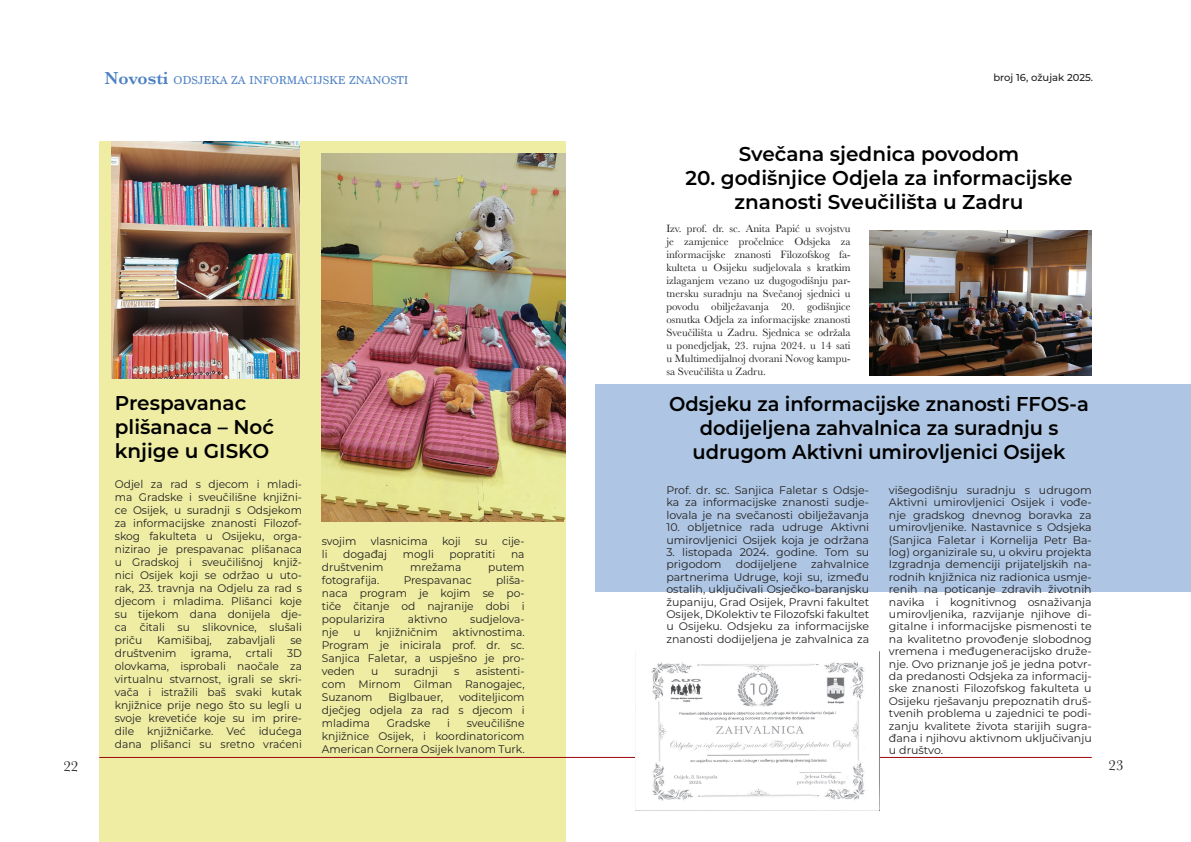
<style>
.page{position:relative;width:1191px;height:842px;background:#fff}
.page>*{position:absolute;margin:0;border:0;box-sizing:border-box;transform-origin:0 0}
.t1{font:600 20px/24px "Montserrat";color:#000;text-align:center}
.t2{font:15px "Baskerville";color:#231f20}
.t3{font:12px "Marion";color:#4c80c2}
.t4{font:11px/13px "Montserrat";color:#231f20;text-align:justify}
.t5{font:11px/13px "Baskerville";color:#231f20;text-align:justify}
.t6{font:500 10px "Montserrat";color:#231f20}
.s1{font-family:"Baskerville";font-weight:600;font-size:18px}
</style>
<div class="page">
<div style="left:595px;top:384px;width:596px;height:207px;background:#aec6e3"></div>
<div style="left:99px;top:142px;width:466px;height:700px;background:#eeeda3"></div>
<hr style="left:99px;top:757px;width:992px;height:1px;background:#9d070d">
<img style="left:322px;top:153px;width:243px;height:369px">
<img style="left:112px;top:142px;width:187px;height:236px">
<img style="left:869px;top:230px;width:222px;height:146px">
<img style="left:636px;top:661px;width:243px;height:140px">
<h2 class="t2" style="left:63px;top:757px;width:16px">22</h2>
<p class="t3" style="left:105px;top:73px;width:305px"><span class="s1">Novosti</span> ODSJEKA ZA INFORMACIJSKE ZNANOSTI</p>
<p class="t6" style="left:993px;top:71px;width:101px">broj 16, ožujak 2025.</p>
<h1 class="t1" style="left:115px;top:390px;width:161px;text-align:left">Prespavanac plišanaca – Noć knjige u GISKO</h1>
<p class="t4" style="left:115px;top:477px;width:189px">Odjel za rad s djecom i mladi&shy;ma Gradske i sveučilišne knjižni&shy;ce Osijek, u suradnji s Odsjekom za informacijske znanosti Filozof&shy;skog fakulteta u Osijeku, orga&shy;nizirao je prespavanac plišanaca u Gradskoj i sveučilišnoj knjiž&shy;nici Osijek koji se održao u uto&shy;rak, 23. travnja na Odjelu za rad s djecom i mladima. Plišanci koje su tijekom dana donijela dje&shy;ca čitali su slikovnice, slušali priču</p>
<p class="t4" style="left:157px;top:633px;width:56px">Kamišibaj,</p>
<p class="t4" style="left:227px;top:633px;width:50px">zabavljali</p>
<p class="t4" style="left:290px;top:633px;width:13px">se</p>
<p class="t4" style="left:115px;top:646px;width:63px">društvenim</p>
<p class="t4" style="left:191px;top:646px;width:42px">igrama,</p>
<p class="t4" style="left:246px;top:646px;width:28px">crtali</p>
<p class="t4" style="left:115px;top:646px;width:189px;text-indent:172px">3D olovkama, isprobali naočale za virtualnu stvarnost, igrali se skri&shy;vača i istražili baš svaki kutak knjižnice prije nego što su legli u svoje krevetiće koje su im prire&shy;dile knjižničarke. Već idućega dana plišanci su sretno vraćeni</p>
<p class="t4" style="left:322px;top:534px;width:36px">svojim</p>
<p class="t4" style="left:371px;top:534px;width:58px">vlasnicima</p>
<p class="t4" style="left:442px;top:534px;width:20px">koji</p>
<p class="t4" style="left:475px;top:534px;width:14px">su</p>
<p class="t4" style="left:502px;top:534px;width:24px">cije-</p>
<p class="t4" style="left:322px;top:547px;width:7px">li</p>
<p class="t4" style="left:343px;top:547px;width:46px">događaj</p>
<p class="t4" style="left:403px;top:547px;width:33px">mogli</p>
<p class="t4" style="left:449px;top:547px;width:48px">popratiti</p>
<p class="t4" style="left:511px;top:547px;width:15px">na</p>
<p class="t4" style="left:322px;top:560px;width:63px">društvenim</p>
<p class="t4" style="left:410px;top:560px;width:53px">mrežama</p>
<p class="t4" style="left:488px;top:560px;width:38px">putem</p>
<p class="t4" style="left:322px;top:573px;width:59px">fotografija.</p>
<p class="t4" style="left:404px;top:573px;width:70px">Prespavanac</p>
<p class="t4" style="left:322px;top:573px;width:204px;text-indent:174px">pliša&shy;naca program je kojim se po&shy;tiče čitanje od najranije dobi i popularizira</p>
<p class="t4" style="left:408px;top:612px;width:41px">aktivno</p>
<p class="t4" style="left:470px;top:612px;width:56px">sudjelova-</p>
<p class="t4" style="left:322px;top:625px;width:204px;text-indent:131px">aktivnostima.<br>Program je inicirala prof. dr. sc.<br>Sanjica Faletar, a uspješno je pro&shy;veden</p>
<p class="t4" style="left:322px;top:625px;width:18px">nje</p>
<p class="t4" style="left:353px;top:625px;width:9px">u</p>
<p class="t4" style="left:375px;top:625px;width:64px">knjižničnim</p>
<p class="t4" style="left:322px;top:664px;width:204px;text-indent:154px">asistenti&shy;com Mirnom Gilman Ranogajec, Suzanom</p>
<p class="t4" style="left:371px;top:664px;width:9px">u</p>
<p class="t4" style="left:395px;top:664px;width:45px">suradnji</p>
<p class="t4" style="left:454px;top:664px;width:7px">s</p>
<p class="t4" style="left:322px;top:690px;width:204px;text-indent:137px">voditeljicom dječjeg odjela za rad s djecom i mladima</p>
<p class="t4" style="left:388px;top:690px;width:56px">Biglbauer,</p>
<p class="t4" style="left:322px;top:716px;width:204px;text-indent:145px">sveučilišne knjižnice Osijek, i koordinatoricom American Cornera Osijek Ivanom Turk.</p>
<p class="t4" style="left:387px;top:716px;width:45px">Gradske</p>
<p class="t4" style="left:447px;top:716px;width:4px">i</p>
<h1 class="t1" style="left:738px;top:141px;width:282px">Svečana sjednica povodom</h1>
<h1 class="t1" style="left:685px;top:165px;width:388px">20. godišnjice Odjela za informacijske znanosti Sveučilišta u Zadru</h1>
<p class="t5" style="left:666px;top:223px;width:186px">Izv. prof. dr. sc. Anita Papić u svojstvu je zamjenice pročelnice Odsjeka za informacijske znanosti Filozofskog fa&shy;kulteta u Osijeku sudjelovala s kratkim izlaganjem vezano uz dugogodišnju par&shy;tnersku suradnju na Svečanoj sjednici u povodu obilježavanja 20. godišnjice osnutka Odjela za informacijske znanosti Sveučilišta u Zadru. Sjednica se održala u ponedjeljak, 23. rujna 2024. u 14 sati u Multimedijalnoj dvorani Novog kampu&shy;sa Sveučilišta u Zadru.</p>
<h1 class="t1" style="left:669px;top:391px;width:421px">Odsjeku za informacijske znanosti FFOS-a dodijeljena zahvalnica za suradnju s udrugom Aktivni umirovljenici Osijek</h1>
<p class="t4" style="left:666px;top:483px;width:204px;line-height:12.4px">Prof. dr. sc. Sanjica Faletar s Odsje&shy;ka za informacijske znanosti sudje&shy;lovala je na svečanosti obilježavanja</p>
<p class="t4" style="left:666px;top:521px;width:204px;line-height:12.4px">10. obljetnice rada udruge Aktivni umirovljenici Osijek koja je održana</p>
<p class="t4" style="left:666px;top:545px;width:204px;line-height:12.4px">3. listopada 2024. godine. Tom su prigodom</p>
<p class="t4" style="left:666px;top:558px;width:204px;line-height:12.4px;text-indent:145px">zahvalnice partnerima Udruge, koji su, između ostalih, uključivali Osječko-baranjsku županiju, Grad Osijek, Pravni fakultet Osijek, DKolektiv te Filozofski fakultet u Osijeku. Odsjeku za informacijske znanosti dodijeljena je zahvalnica za</p>
<p class="t4" style="left:736px;top:558px;width:63px">dodijeljene</p>
<p class="t4" style="left:889px;top:483px;width:204px;line-height:12.4px">višegodišnju suradnju s udrugom Aktivni umirovljenici Osijek i vođe&shy;nje gradskog dnevnog boravka za umirovljenike. Nastavnice s Odsjeka (Sanjica Faletar i Kornelija Petr Ba&shy;log) organizirale su, u okviru projekta Izgradnja demenciji prijateljskih na&shy;rodnih knjižnica niz radionica usmje&shy;renih na poticanje zdravih životnih navika i kognitivnog osnaživanja umirovljenika, razvijanje njihove di&shy;gitalne i informacijske pismenosti te na kvalitetno provođenje slobodnog vremena i međugeneracijsko druže&shy;nje. Ovo priznanje još je jedna potvr&shy;da predanosti Odsjeka za informacij&shy;ske znanosti Filozofskog fakulteta u Osijeku rješavanju prepoznatih druš&shy;tvenih problema u zajednici te podi&shy;zanju kvalitete života starijih sugra&shy;đana i njihovu aktivnom uključivanju u društvo.</p>
<h2 class="t2" style="left:1108px;top:755px;width:16px">23</h2>
</div>
